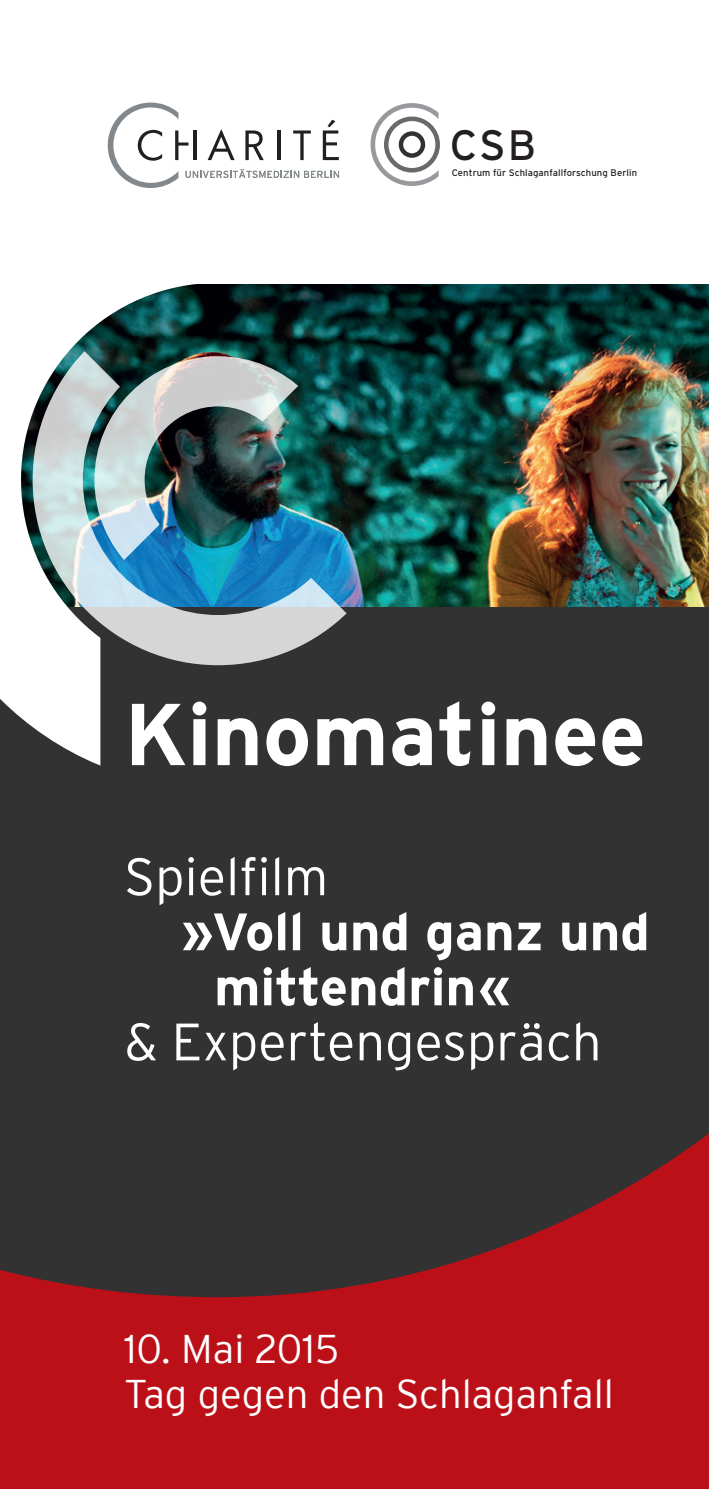
<style>
.page{position:relative;width:709px;height:1489px;background:#fff}
.page>*{position:absolute;margin:0;border:0;box-sizing:border-box;transform-origin:0 0}
.t1{font:700 87.5px "Interstate";color:#fff}
.t2{font:300 52.5px "Interstate";color:#fff}
.t3{font:700 52.5px/55px "Interstate";color:#fff}
.t4{font:42.5px "Interstate";color:#231f20}
.t5{font:300 40px/45px "Interstate";color:#fff}
.t6{font:9.5px "Interstate";letter-spacing:.005em;color:#231f20}
</style>
<div class="page">
<div style="left:0;top:606px;width:709px;height:880px;background:#333233"></div>
<img style="left:221px;top:284px;width:488px;height:322px">
<svg style="left:0;top:284px;width:221px;height:482px;fill:#fff"></svg>
<img style="left:33px;top:294px;width:370px;height:371px">
<svg style="left:0;top:1133px;width:709px;height:355px;fill:#bb1018"></svg>
<svg style="left:108px;top:103px;width:231px;height:85px"></svg>
<svg style="left:370px;top:103px;width:70px;height:83px"></svg>
<h3 class="t4" style="left:450px;top:121px;width:88px">CSB</h3>
<p class="t6" style="left:451px;top:168px;width:187px">Centrum für Schlaganfallforschung Berlin</p>
<h1 class="t1" style="left:124px;top:685px;width:523px">Kinomatinee</h1>
<h2 class="t2" style="left:124px;top:847px;width:206px">Spielfilm</h2>
<h2 class="t3" style="left:214px;top:903px;width:437px;text-indent:-33px">»Voll und ganz und mittendrin«</h2>
<h2 class="t2" style="left:124px;top:1012px;width:479px">&amp; Expertengespräch</h2>
<h3 class="t5" style="left:124px;top:1325px;width:491px">10. Mai 2015<br>Tag gegen den Schlaganfall</h3>
</div>
